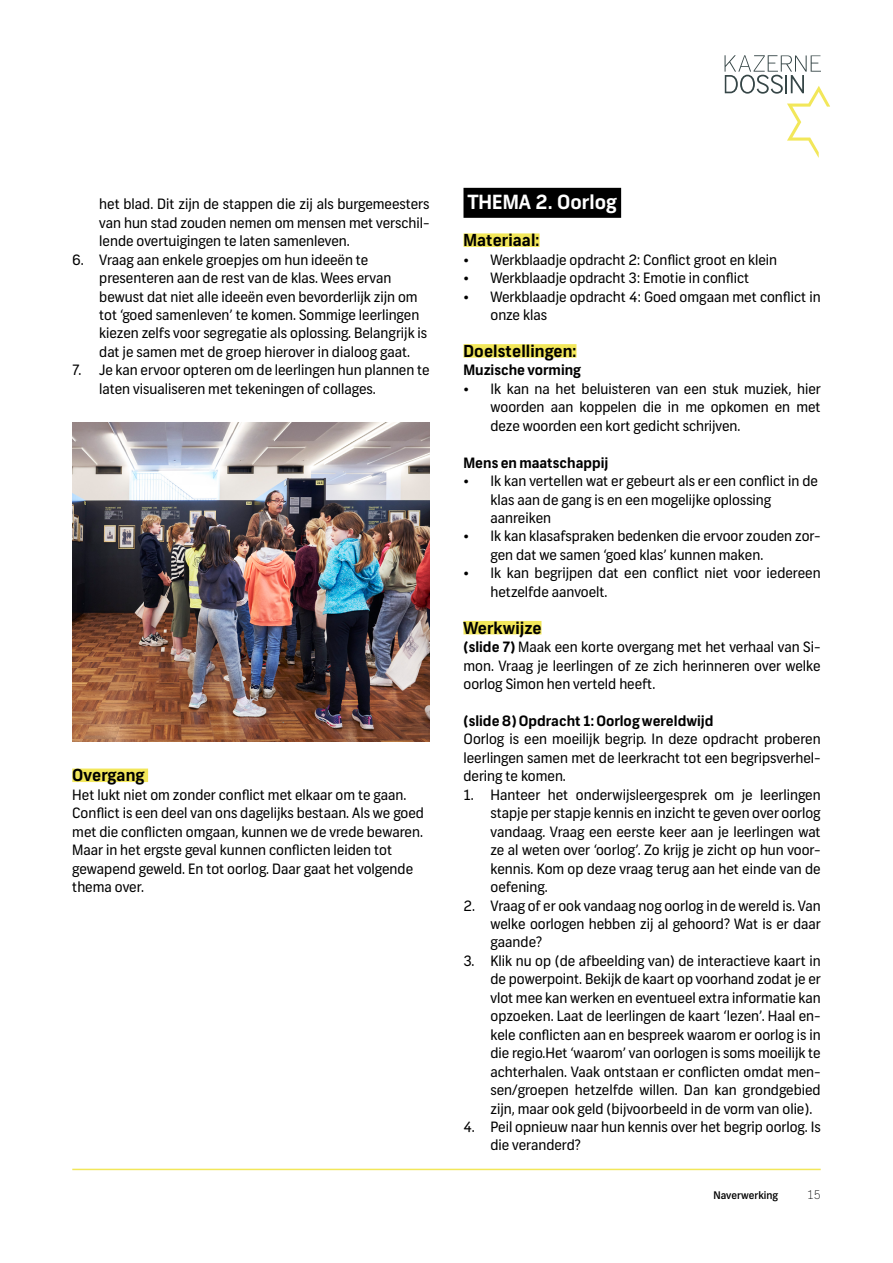
<style>
.page{position:relative;width:893px;height:1263px;background:#fff}
.page>*{position:absolute;margin:0;border:0;box-sizing:border-box;transform-origin:0 0}
.t1{font:700 19.5px "Frank";letter-spacing:.005em;color:#fff}
.t2{font:700 16.5px "Frank";letter-spacing:.005em;color:#000}
.t3{font:14.25px/18.5px "Frank";color:#000}
.t4{font:700 14.25px "Frank";color:#000}
.t5{font:100 12px "Frank";color:#000}
.t6{font:500 10.5px "Frank";color:#000}
.s1{font-weight:700}
</style>
<div class="page">
<div style="left:72px;top:768px;width:76px;height:14px;background:#f2e75a"></div>
<img style="left:72px;top:422px;width:357px;height:319px">
<div style="left:463px;top:188px;width:158px;height:30px;background:#000"></div>
<div style="left:463px;top:233px;width:76px;height:14px;background:#f2e75a"></div>
<div style="left:463px;top:344px;width:113px;height:14px;background:#f2e75a"></div>
<div style="left:463px;top:621px;width:78px;height:13px;background:#f2e75a"></div>
<hr style="left:72px;top:1169px;width:749px;height:1px;background:#f2e75a">
<svg style="left:724px;top:55px;width:106px;height:103px"></svg>
<p class="t3" style="left:99px;top:195px;width:332px;text-align:justify">het blad. Dit zijn de stappen die zij als burgemeesters van hun stad zouden nemen om mensen met verschil&shy;lende overtuigingen te laten samenleven.</p>
<p class="t3" style="left:99px;top:251px;width:329px;text-indent:-27px">6. Vraag aan enkele groepjes om hun ideeën te presenteren aan de rest van de klas. Wees ervan bewust dat niet alle ideeën even bevorderlijk zijn om tot ‘goed samenleven’ te komen. Sommige leerlingen kiezen zelfs voor segregatie als oplossing. Belangrijk is dat je samen met de groep hierover in dialoog gaat.</p>
<p class="t3" style="left:99px;top:361px;width:332px;text-indent:-27px">7. Je kan ervoor opteren om de leerlingen hun plannen te laten visualiseren met tekeningen of collages.</p>
<p class="t2" style="left:72px;top:765px;width:74px">Overgang</p>
<p class="t3" style="left:72px;top:786px;width:353px">Het lukt niet om zonder conflict met elkaar om te gaan.<br>Conflict is een deel van ons dagelijks bestaan. Als we goed met die conflicten omgaan, kunnen we de vrede bewaren.<br>Maar in het ergste geval kunnen conflicten leiden tot gewapend geweld. En tot oorlog. Daar gaat het volgende thema over.</p>
<h1 class="t1" style="left:468px;top:190px;width:151px">THEMA 2. Oorlog</h1>
<p class="t2" style="left:463px;top:230px;width:78px">Materiaal:</p>
<p class="t3" style="left:463px;top:251px;width:315px">• Werkblaadje opdracht 2: Conflict groot en klein</p>
<p class="t3" style="left:463px;top:269px;width:287px">• Werkblaadje opdracht 3: Emotie in conflict</p>
<p class="t3" style="left:490px;top:288px;width:332px;text-indent:-27px">• Werkblaadje opdracht 4: Goed omgaan met conflict in onze klas</p>
<p class="t2" style="left:463px;top:341px;width:115px">Doelstellingen:</p>
<p class="t4" style="left:463px;top:361px;width:119px">Muzische vorming</p>
<p class="t3" style="left:490px;top:380px;width:332px;text-align:justify;text-indent:-27px">• Ik kan na het beluisteren van een stuk muziek, hier woorden aan koppelen die in me opkomen en met deze woorden een kort gedicht schrijven.</p>
<p class="t4" style="left:463px;top:454px;width:146px">Mens en maatschappij</p>
<p class="t3" style="left:490px;top:472px;width:329px;text-indent:-27px">• Ik kan vertellen wat er gebeurt als er een conflict in de klas aan de gang is en een mogelijke oplossing aanreiken</p>
<p class="t3" style="left:490px;top:527px;width:332px;text-indent:-27px">• Ik kan klasafspraken bedenken die ervoor zouden zor&shy;gen dat we samen ‘goed klas’ kunnen maken.</p>
<p class="t3" style="left:490px;top:564px;width:332px;text-indent:-27px">• Ik kan begrijpen dat een conflict niet voor iedereen hetzelfde aanvoelt.</p>
<p class="t2" style="left:463px;top:618px;width:79px">Werkwijze</p>
<p class="t3" style="left:463px;top:638px;width:359px;text-align:justify"><span class="s1">(slide 7)</span> Maak een korte overgang met het verhaal van Si&shy;mon. Vraag je leerlingen of ze zich herinneren over welke oorlog Simon hen verteld heeft.</p>
<p class="t4" style="left:463px;top:712px;width:252px">(slide 8) Opdracht 1: Oorlog wereldwijd</p>
<p class="t3" style="left:463px;top:730px;width:359px;text-align:justify">Oorlog is een moeilijk begrip. In deze opdracht proberen leerlingen samen met de leerkracht tot een begripsverhel&shy;dering te komen.</p>
<p class="t3" style="left:490px;top:786px;width:332px;text-align:justify;text-indent:-27px">1. Hanteer het onderwijsleergesprek om je leerlingen stapje per stapje kennis en inzicht te geven over oorlog vandaag. Vraag een eerste keer aan je leerlingen wat ze al weten over ‘oorlog’. Zo krijg je zicht op hun voor&shy;kennis. Kom op deze vraag terug aan het einde van de oefening.</p>
<p class="t3" style="left:490px;top:896px;width:332px;text-align:justify;text-indent:-27px">2. Vraag of er ook vandaag nog oorlog in de wereld is. Van welke oorlogen hebben zij al gehoord? Wat is er daar gaande?</p>
<p class="t3" style="left:490px;top:952px;width:332px;text-align:justify;text-indent:-27px">3. Klik nu op (de afbeelding van) de interactieve kaart in de powerpoint. Bekijk de kaart op voorhand zodat je er vlot mee kan werken en eventueel extra informatie kan opzoeken. Laat de leerlingen de kaart ‘lezen’. Haal en&shy;kele conflicten aan en bespreek waarom er oorlog is in die regio.Het ‘waarom’ van oorlogen is soms moeilijk te achterhalen. Vaak ontstaan er conflicten omdat men&shy;sen/groepen hetzelfde willen. Dan kan grondgebied zijn, maar ook geld (bijvoorbeeld in de vorm van olie).</p>
<p class="t3" style="left:490px;top:1118px;width:332px;text-indent:-27px">4. Peil opnieuw naar hun kennis over het begrip oorlog. Is die veranderd?</p>
<p class="t6" style="left:714px;top:1189px;width:66px">Naverwerking</p>
<p class="t5" style="left:808px;top:1187px;width:15px">15</p>
</div>
